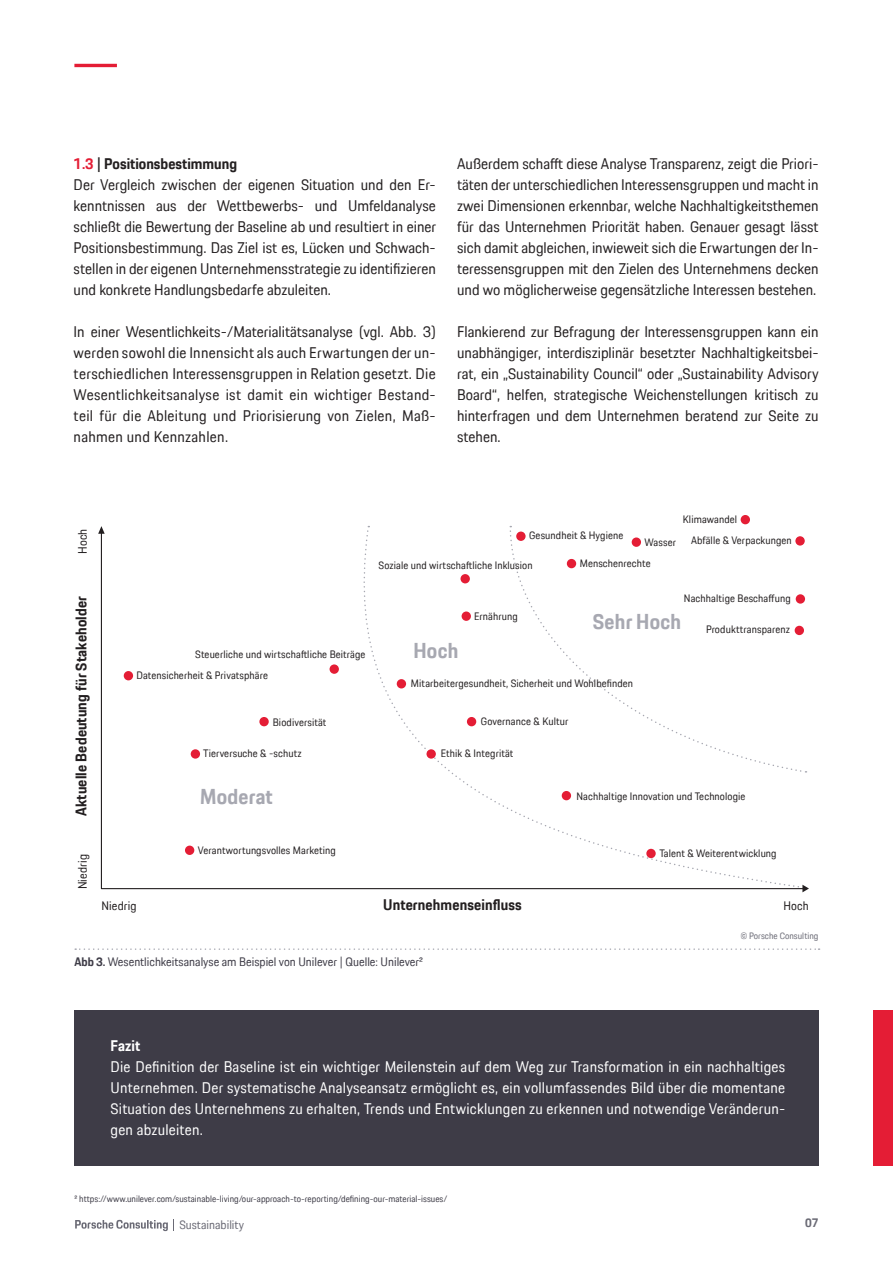
<style>
.page{position:relative;width:893px;height:1263px;background:#fff}
.page>*{position:absolute;margin:0;border:0;box-sizing:border-box;transform-origin:0 0}
.t1{font:700 21px "Porsche Next TT";letter-spacing:.01em;color:#a7a8b1}
.t2{font:15px/21px "Porsche Next TT";color:#231f20;text-align:justify}
.t3{font:15px/21px "Porsche Next TT";letter-spacing:.015em;color:#fff;text-align:justify}
.t4{font:700 15px "Porsche Next TT";letter-spacing:.01em;color:#231f20}
.t5{font:700 15px "Porsche Next TT";letter-spacing:.01em;color:#fff}
.t6{font:12px "Porsche Next TT";color:#3e3c47}
.t7{font:12px "Porsche Next TT";letter-spacing:.01em;color:#231f20}
.t8{font:12px "Porsche Next TT";color:#6a6a75}
.t9{font:700 12px "Porsche Next TT";color:#6a6a75}
.t10{font:10.5px "Porsche Next TT";letter-spacing:.01em;color:#231f20}
.t11{font:9px "Porsche Next TT";color:#3e3c47}
.t12{font:9px "Porsche Next TT";color:#6a6a75}
.s1{font-weight:700;color:#e41d35}
.s2{font-weight:700}
</style>
<div class="page">
<hr style="left:74px;top:64px;width:43px;height:3px;background:#e41d35">
<svg style="left:75px;top:1219px;width:99px;height:12px"></svg>
<div style="left:74px;top:1010px;width:745px;height:155px;background:#3e3c47"></div>
<svg style="left:75px;top:948px;width:745px;height:2px"></svg>
<div style="left:874px;top:1010px;width:19px;height:155px;background:#e41d35"></div>
<svg style="left:100px;top:531px;width:705px;height:359px"></svg>
<svg style="left:802px;top:885px;width:7px;height:7px"></svg>
<svg style="left:98px;top:526px;width:7px;height:8px"></svg>
<div style="left:440px;top:748px;width:125px;height:13px;background:#fff"></div>
<div style="left:741px;top:515px;width:9px;height:9px;background:#e41d35;border-radius:50%"></div>
<svg style="left:795px;top:536px;width:10px;height:10px"></svg>
<div style="left:632px;top:537px;width:9px;height:10px;background:#e41d35;border-radius:50%"></div>
<div style="left:516px;top:531px;width:10px;height:10px;background:#e41d35;border-radius:50%"></div>
<div style="left:567px;top:559px;width:9px;height:9px;background:#e41d35;border-radius:50%"></div>
<div style="left:460px;top:574px;width:10px;height:9px;background:#e41d35;border-radius:50%"></div>
<div style="left:397px;top:679px;width:9px;height:9px;background:#e41d35;border-radius:50%"></div>
<div style="left:426px;top:749px;width:10px;height:10px;background:#e41d35;border-radius:50%"></div>
<div style="left:467px;top:717px;width:9px;height:9px;background:#e41d35;border-radius:50%"></div>
<div style="left:562px;top:791px;width:9px;height:9px;background:#e41d35;border-radius:50%"></div>
<div style="left:646px;top:849px;width:10px;height:9px;background:#e41d35;border-radius:50%"></div>
<div style="left:191px;top:749px;width:9px;height:10px;background:#e41d35;border-radius:50%"></div>
<div style="left:185px;top:846px;width:9px;height:9px;background:#e41d35;border-radius:50%"></div>
<div style="left:259px;top:717px;width:10px;height:9px;background:#e41d35;border-radius:50%"></div>
<div style="left:124px;top:671px;width:9px;height:9px;background:#e41d35;border-radius:50%"></div>
<div style="left:330px;top:664px;width:9px;height:10px;background:#e41d35;border-radius:50%"></div>
<div style="left:462px;top:611px;width:9px;height:10px;background:#e41d35;border-radius:50%"></div>
<div style="left:796px;top:594px;width:9px;height:10px;background:#e41d35;border-radius:50%"></div>
<div style="left:795px;top:626px;width:9px;height:9px;background:#e41d35;border-radius:50%"></div>
<p class="t2" style="left:74px;top:153px;width:364px;text-align:left"><span class="s1">1.3</span> <span class="s2">| Positionsbestimmung<br></span>Der Vergleich zwischen der eigenen Situation und den Er&shy;kenntnissen aus der Wettbewerbs- und Umfeldanalyse schließt die Bewertung der Baseline ab und resultiert in einer Positionsbestimmung. Das Ziel ist es, Lücken und Schwach&shy;stellen in der eigenen Unternehmensstrategie zu identifizieren und konkrete Handlungsbedarfe abzuleiten.</p>
<p class="t2" style="left:74px;top:321px;width:364px">In einer Wesentlichkeits-/Materialitätsanalyse (vgl. Abb. 3) werden sowohl die Innensicht als auch Erwartungen der un&shy;terschiedlichen Interessensgruppen in Relation gesetzt. Die Wesentlichkeitsanalyse ist damit ein wichtiger Bestand&shy;teil für die Ableitung und Priorisierung von Zielen, Maß&shy;nahmen und Kennzahlen.</p>
<p class="t2" style="left:457px;top:153px;width:363px">Außerdem schafft diese Analyse Transparenz, zeigt die Priori&shy;täten der unterschiedlichen Interessensgruppen und macht in zwei Dimensionen erkennbar, welche Nachhaltigkeitsthemen für das Unternehmen Priorität haben. Genauer gesagt lässt sich damit abgleichen, inwieweit sich die Erwartungen der In&shy;teressensgruppen mit den Zielen des Unternehmens decken und wo möglicherweise gegensätzliche Interessen bestehen.</p>
<p class="t2" style="left:457px;top:321px;width:363px">Flankierend zur Befragung der Interessensgruppen kann ein unabhängiger, interdisziplinär besetzter Nachhaltigkeitsbei&shy;rat, ein „Sustainability Council“ oder „Sustainability Advisory Board“, helfen, strategische Weichenstellungen kritisch zu hinterfragen und dem Unternehmen beratend zur Seite zu stehen.</p>
<p class="t10" style="left:683px;top:512px;width:56px">Klimawandel</p>
<p class="t7" style="left:74px;top:554px;width:27px;rotate:-90deg">Hoch</p>
<p class="t4" style="left:71px;top:816px;width:222px;rotate:-90deg">Aktuelle Bedeutung für Stakeholder</p>
<p class="t7" style="left:74px;top:889px;width:37px;rotate:-90deg">Niedrig</p>
<p class="t10" style="left:529px;top:528px;width:96px">Gesundheit &amp; Hygiene</p>
<p class="t10" style="left:378px;top:558px;width:156px">Soziale und wirtschaftliche Inklusion</p>
<p class="t10" style="left:580px;top:556px;width:73px">Menschenrechte</p>
<p class="t10" style="left:645px;top:535px;width:33px">Wasser</p>
<p class="t10" style="left:691px;top:533px;width:102px">Abfälle &amp; Verpackungen</p>
<p class="t10" style="left:195px;top:647px;width:172px">Steuerliche und wirtschaftliche Beiträge</p>
<p class="t10" style="left:136px;top:668px;width:133px">Datensicherheit &amp; Privatsphäre</p>
<h1 class="t1" style="left:413px;top:637px;width:46px">Hoch</h1>
<p class="t10" style="left:474px;top:609px;width:45px">Ernährung</p>
<p class="t10" style="left:684px;top:591px;width:108px">Nachhaltige Beschaffung</p>
<p class="t10" style="left:706px;top:622px;width:85px">Produkttransparenz</p>
<h1 class="t1" style="left:593px;top:607px;width:90px">Sehr Hoch</h1>
<p class="t10" style="left:411px;top:676px;width:224px">Mitarbeitergesundheit, Sicherheit und Wohlbefinden</p>
<p class="t10" style="left:273px;top:715px;width:55px">Biodiversität</p>
<p class="t10" style="left:481px;top:715px;width:89px">Governance &amp; Kultur</p>
<p class="t10" style="left:203px;top:746px;width:100px">Tierversuche &amp; -schutz</p>
<p class="t10" style="left:441px;top:746px;width:74px">Ethik &amp; Integrität</p>
<h1 class="t1" style="left:200px;top:782px;width:74px">Moderat</h1>
<p class="t10" style="left:576px;top:789px;width:171px">Nachhaltige Innovation und Technologie</p>
<p class="t10" style="left:198px;top:843px;width:139px">Verantwortungsvolles Marketing</p>
<p class="t10" style="left:659px;top:846px;width:119px">Talent &amp; Weiterentwicklung</p>
<p class="t7" style="left:101px;top:897px;width:37px">Niedrig</p>
<p class="t4" style="left:383px;top:895px;width:140px">Unternehmenseinfluss</p>
<p class="t7" style="left:783px;top:897px;width:27px">Hoch</p>
<p class="t12" style="left:741px;top:929px;width:79px">© Porsche Consulting</p>
<p class="t6" style="left:74px;top:954px;width:350px"><span class="s2">Abb 3.</span> Wesentlichkeitsanalyse am Beispiel von Unilever | Quelle: Unilever2</p>
<p class="t5" style="left:111px;top:1035px;width:31px">Fazit</p>
<p class="t3" style="left:111px;top:1056px;width:676px">Die Definition der Baseline ist ein wichtiger Meilenstein auf dem Weg zur Transformation in ein nachhaltiges Unternehmen. Der systematische Analyseansatz ermöglicht es, ein vollumfassendes Bild über die momentane Situation des Unternehmens zu erhalten, Trends und Entwicklungen zu erkennen und notwendige Veränderun&shy;gen abzuleiten.</p>
<p class="t11" style="left:74px;top:1193px;width:375px">2 https://www.unilever.com/sustainable-living/our-approach-to-reporting/defining-our-material-issues/</p>
<p class="t8" style="left:179px;top:1216px;width:66px">Sustainability</p>
<p class="t9" style="left:805px;top:1215px;width:15px">07</p>
</div>
